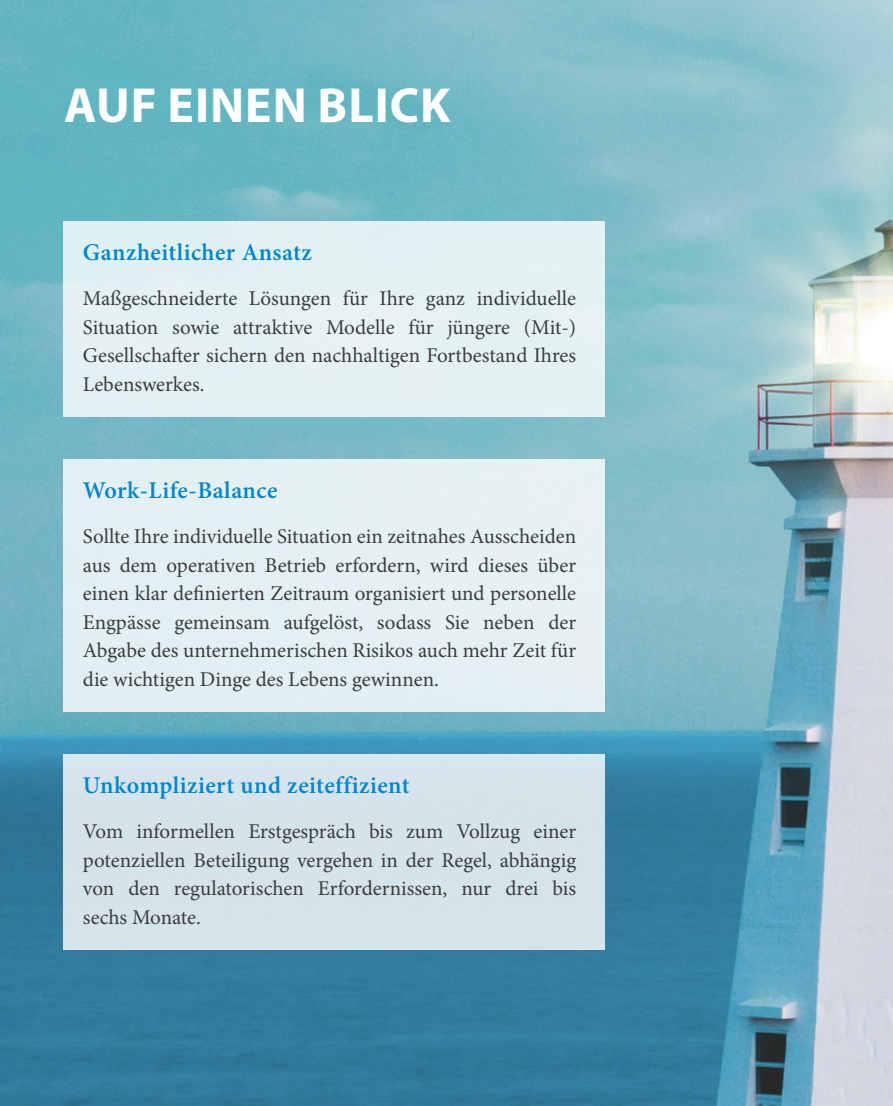
<style>
.page{position:relative;width:893px;height:1106px;background:#fff}
.page>*{position:absolute;margin:0;border:0;box-sizing:border-box;transform-origin:0 0}
.t1{font:700 49.5px "Myriad Pro";letter-spacing:.02em;color:#fff}
.t2{font:600 24px "Minion Pro";letter-spacing:.02em;color:#0086ce}
.t3{font:21px/28.5px "Minion Pro";color:#3c3c3b;text-align:justify}
</style>
<div class="page">
<img style="left:0;top:0;width:893px;height:1106px">
<div style="left:64px;top:221px;width:541px;height:195px;background:#e4f1f3"></div>
<div style="left:64px;top:754px;width:541px;height:195px;background:#d5e4ea"></div>
<div style="left:64px;top:459px;width:541px;height:252px;background:#e4f0f3"></div>
<h1 class="t1" style="left:64px;top:73px;width:388px">AUF EINEN BLICK</h1>
<p class="t2" style="left:83px;top:236px;width:231px">Ganzheitlicher Ansatz</p>
<p class="t3" style="left:83px;top:284px;width:495px">Maßgeschneiderte Lösungen für Ihre ganz individuelle Situation sowie attraktive Modelle für jüngere (Mit-)<br>Gesellschafter sichern den nachhaltigen Fortbestand Ihres Lebenswerkes.</p>
<p class="t2" style="left:83px;top:473px;width:196px">Work-Life-Balance</p>
<p class="t3" style="left:83px;top:522px;width:495px">Sollte Ihre individuelle Situation ein zeitnahes Ausscheiden aus dem operativen Betrieb erfordern, wird dieses über einen klar definierten Zeitraum organisiert und personelle Engpässe gemeinsam aufgelöst, sodass Sie neben der Abgabe des unternehmerischen Risikos auch mehr Zeit für die wichtigen Dinge des Lebens gewinnen.</p>
<p class="t2" style="left:83px;top:768px;width:328px">Unkompliziert und zeiteffizient</p>
<p class="t3" style="left:83px;top:817px;width:495px">Vom informellen Erstgespräch bis zum Vollzug einer potenziellen Beteiligung vergehen in der Regel, abhängig von den regulatorischen Erfordernissen, nur drei bis sechs Monate.</p>
</div>
